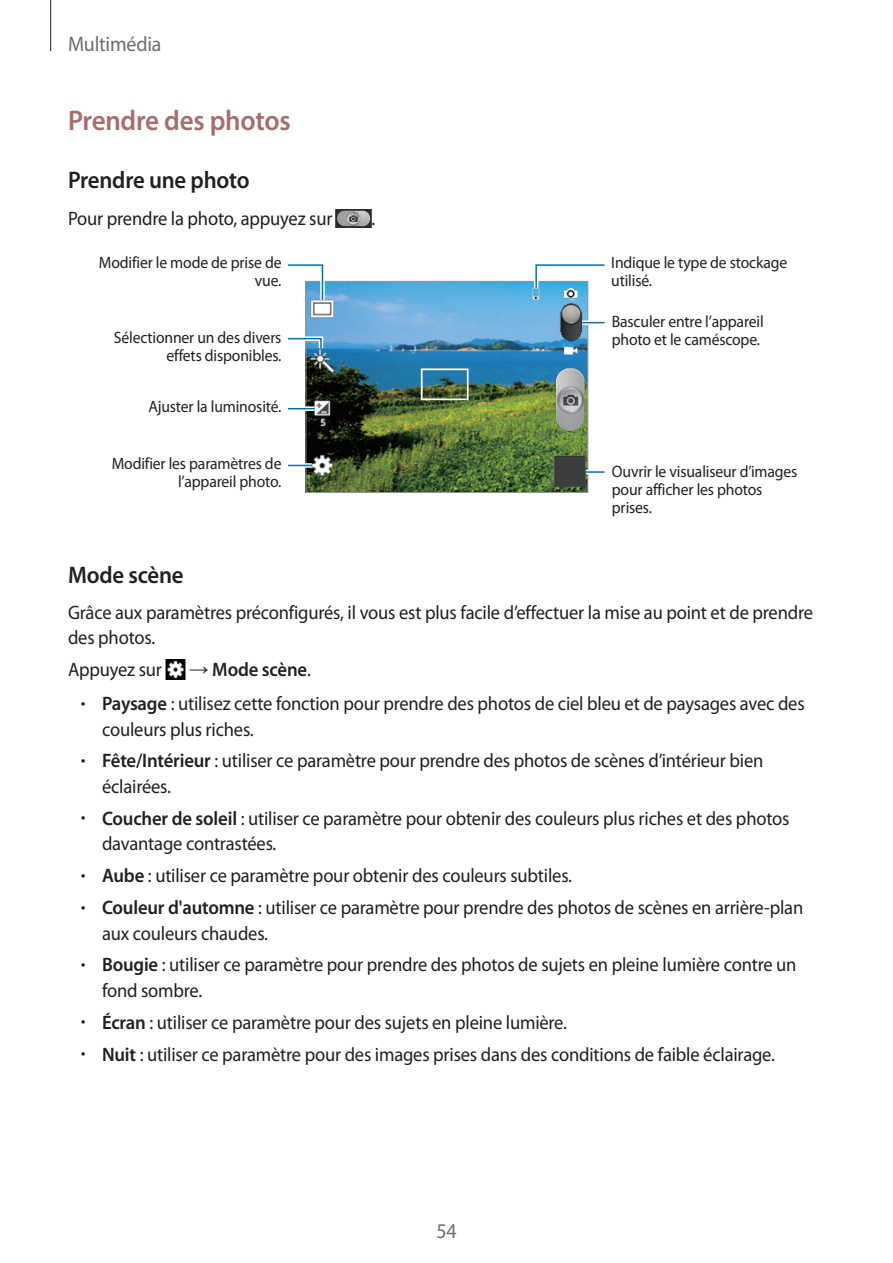
<style>
.page{position:relative;width:893px;height:1263px;background:#fff}
.page>*{position:absolute;margin:0;border:0;box-sizing:border-box;transform-origin:0 0}
.t1{font:600 28.5px "Myriad Pro";letter-spacing:-.01em;color:#a66e6a;scale:.95 1}
.t2{font:600 24px "Myriad Pro";letter-spacing:-.01em;color:#231f20;scale:.95 1}
.t3{font:21px "Myriad Pro";letter-spacing:-.01em;color:#6c6d70;scale:.95 1}
.t4{font:19.5px/25.5px "Myriad Pro";letter-spacing:-.01em;color:#231f20;scale:.95 1}
.t5{font:600 19.5px "Myriad Pro";letter-spacing:-.01em;color:#231f20;scale:.96 1}
.t6{font:16.5px/18px "Myriad Pro";letter-spacing:-.01em;color:#231f20;scale:.95 1}
.s1{font-family:"Arial";font-weight:400}
.s2{font-weight:400}
.s3{font-weight:300}
.s4{font-weight:600}
</style>
<div class="page">
<hr style="left:50px;top:0;width:1px;height:51px;background:#231f20">
<img style="left:336px;top:210px;width:36px;height:18px">
<img style="left:307px;top:283px;width:279px;height:208px">
<div style="left:305px;top:281px;width:283px;height:212px;border:1px solid #939598"></div>
<svg style="left:288px;top:406px;width:27px;height:5px"></svg>
<svg style="left:288px;top:408px;width:27px;height:1px"></svg>
<div style="left:288px;top:463px;width:24px;height:5px;background:#bfdbea"></div>
<svg style="left:288px;top:465px;width:24px;height:1px"></svg>
<svg style="left:287px;top:264px;width:40px;height:40px"></svg>
<svg style="left:287px;top:334px;width:38px;height:19px"></svg>
<svg style="left:582px;top:320px;width:23px;height:5px"></svg>
<svg style="left:582px;top:322px;width:23px;height:1px"></svg>
<hr style="left:586px;top:470px;width:19px;height:4px;background:#fff">
<svg style="left:586px;top:471px;width:19px;height:2px"></svg>
<svg style="left:532px;top:264px;width:73px;height:28px"></svg>
<img style="left:166px;top:660px;width:20px;height:19px">
<p class="t3" style="left:68px;top:31px;width:100px">Multimédia</p>
<h1 class="t1" style="left:68px;top:102px;width:236px">Prendre des photos</h1>
<p class="t2" style="left:68px;top:165px;width:193px">Prendre une photo</p>
<p class="t4" style="left:68px;top:205px;width:280px">Pour prendre la photo, appuyez sur</p>
<p class="t4" style="left:371px;top:205px;width:6px">.</p>
<p class="t6" style="left:99px;top:253px;width:194px;text-align:right">Modifier le mode de prise de vue.</p>
<p class="t6" style="left:114px;top:328px;width:178px;text-align:right">Sélectionner un des divers effets disponibles.</p>
<p class="t6" style="left:148px;top:397px;width:142px">Ajuster la luminosité.</p>
<p class="t6" style="left:112px;top:454px;width:180px;text-align:right">Modifier les paramètres de l’appareil photo.</p>
<p class="t6" style="left:611px;top:253px;width:187px">Indique le type de stockage utilisé.</p>
<p class="t6" style="left:612px;top:312px;width:161px">Basculer entre l’appareil photo et le caméscope.</p>
<p class="t6" style="left:612px;top:462px;width:197px">Ouvrir le visualiseur d’images pour afficher les photos prises.</p>
<p class="t2" style="left:68px;top:559px;width:123px">Mode scène</p>
<p class="t4" style="left:68px;top:599px;width:786px">Grâce aux paramètres préconfigurés, il vous est plus facile d’effectuer la mise au point et de prendre des photos.</p>
<p class="t4" style="left:68px;top:656px;width:100px">Appuyez sur</p>
<p class="t5" style="left:189px;top:657px;width:128px"><span class="s1">→</span> Mode scène<span class="s2">.</span></p>
<p class="t4" style="left:102px;top:690px;width:741px;text-indent:-21px"><span class="s3">•</span> <span class="s4">Paysage</span> : utilisez cette fonction pour prendre des photos de ciel bleu et de paysages avec des couleurs plus riches.</p>
<p class="t4" style="left:102px;top:748px;width:698px;text-indent:-21px"><span class="s3">•</span> <span class="s4">Fête/Intérieur</span> : utiliser ce paramètre pour prendre des photos de scènes d’intérieur bien éclairées.</p>
<p class="t4" style="left:102px;top:805px;width:725px;text-indent:-21px"><span class="s3">•</span> <span class="s4">Coucher de soleil</span> : utiliser ce paramètre pour obtenir des couleurs plus riches et des photos davantage contrastées.</p>
<p class="t4" style="left:81px;top:862px;width:519px"><span class="s3">•</span> <span class="s4">Aube</span> : utiliser ce paramètre pour obtenir des couleurs subtiles.</p>
<p class="t4" style="left:102px;top:894px;width:740px;text-indent:-21px"><span class="s3">•</span> <span class="s4">Couleur d'automne</span> : utiliser ce paramètre pour prendre des photos de scènes en arrière-plan aux couleurs chaudes.</p>
<p class="t4" style="left:102px;top:952px;width:732px;text-indent:-21px"><span class="s3">•</span> <span class="s4">Bougie</span> : utiliser ce paramètre pour prendre des photos de sujets en pleine lumière contre un fond sombre.</p>
<p class="t4" style="left:81px;top:1009px;width:513px"><span class="s3">•</span> <span class="s4">Écran</span> : utiliser ce paramètre pour des sujets en pleine lumière.</p>
<p class="t4" style="left:81px;top:1041px;width:732px"><span class="s3">•</span> <span class="s4">Nuit</span> : utiliser ce paramètre pour des images prises dans des conditions de faible éclairage.</p>
<p class="t3" style="left:436px;top:1218px;width:23px">54</p>
</div>
